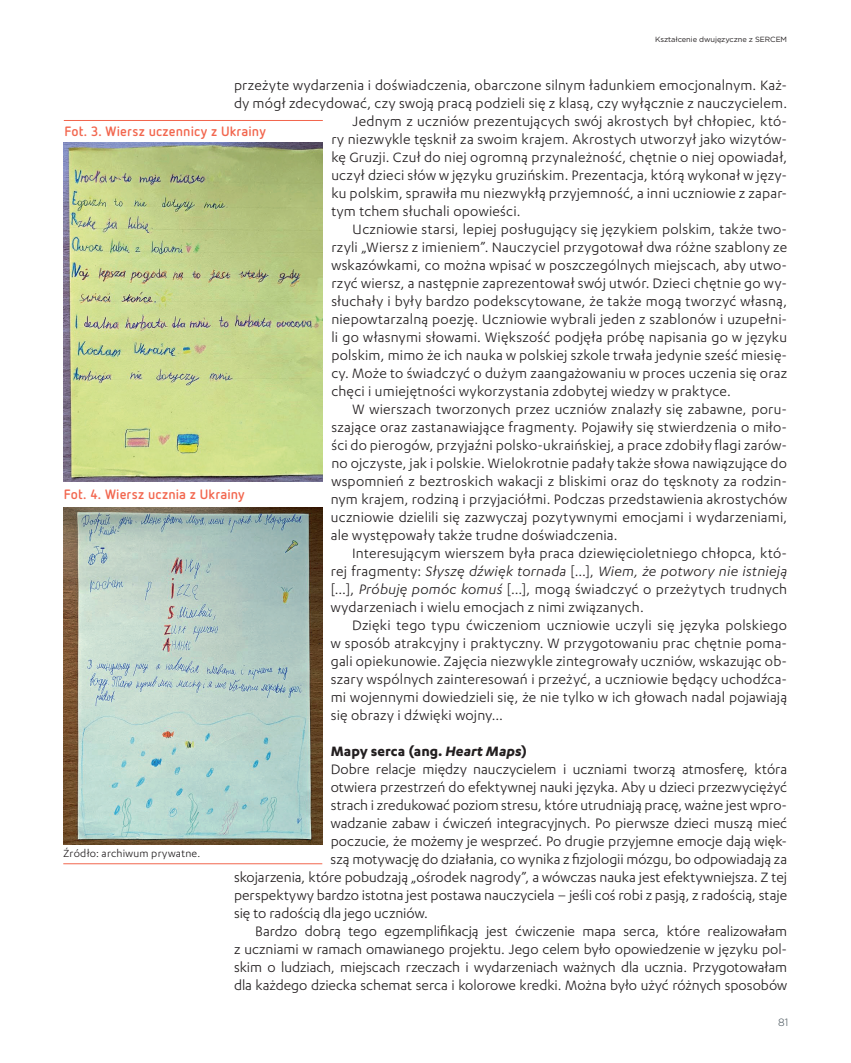
<style>
.page{position:relative;width:851px;height:1063px;background:#fff}
.page>*{position:absolute;margin:0;border:0;box-sizing:border-box;transform-origin:0 0}
.txt_wcięcie{font:15.75px/18px "Karbon";letter-spacing:.01em;color:#231f20;text-align:justify}
.txt_bez_wcięcia{font:15.75px "Karbon";color:#231f20}
.śródtytuł_3_stopnia{font:700 15.75px "Karbon";color:#231f20}
.tab_tyt{font:700 13.5px "Netto Pro";letter-spacing:.01em;color:#f2664e}
.zrodlo{font:12px "Karbon";letter-spacing:.02em;color:#231f20}
.t1{font:300 10.5px "Gotham";color:#38454d}
.t2{font:7.5px "Gotham";letter-spacing:-.01em;color:#231f20}
.s1{font-style:italic}
</style>
<div class="page">
<img style="left:64px;top:142px;width:259px;height:339px">
<hr style="left:64px;top:120px;width:259px;height:1px;background:#f2664e">
<img style="left:63px;top:507px;width:259px;height:338px">
<hr style="left:63px;top:863px;width:259px;height:1px;background:#f2664e">
<p class="t2" style="left:655px;top:35px;width:133px">Kształcenie dwujęzyczne z SERCEM</p>
<p class="txt_wcięcie" style="left:234px;top:76px;width:554px">przeżyte wydarzenia i doświadczenia, obarczone silnym ładunkiem emocjonalnym. Każ&shy;dy mógł zdecydować, czy swoją pracą podzieli się z klasą, czy wyłącznie z nauczycielem.</p>
<p class="txt_wcięcie" style="left:331px;top:112px;width:457px;text-indent:21px">Jednym z uczniów prezentujących swój akrostych był chłopiec, któ&shy;ry niezwykle tęsknił za swoim krajem. Akrostych utworzył jako wizytów&shy;kę Gruzji. Czuł do niej ogromną przynależność, chętnie o niej opowiadał, uczył dzieci słów w języku gruzińskim. Prezentacja, którą wykonał w języ&shy;ku polskim, sprawiła mu niezwykłą przyjemność, a inni uczniowie z zapar&shy;tym tchem słuchali opowieści.</p>
<p class="txt_wcięcie" style="left:331px;top:220px;width:457px;text-indent:21px">Uczniowie starsi, lepiej posługujący się językiem polskim, także two&shy;rzyli „Wiersz z imieniem”. Nauczyciel przygotował dwa różne szablony ze wskazówkami, co można wpisać w poszczególnych miejscach, aby utwo&shy;rzyć wiersz, a następnie zaprezentował swój utwór. Dzieci chętnie go wy&shy;słuchały i były bardzo podekscytowane, że także mogą tworzyć własną, niepowtarzalną poezję. Uczniowie wybrali jeden z szablonów i uzupełni&shy;li go własnymi słowami. Większość podjęła próbę napisania go w języku polskim, mimo że ich nauka w polskiej szkole trwała jedynie sześć miesię&shy;cy. Może to świadczyć o dużym zaangażowaniu w proces uczenia się oraz chęci i umiejętności wykorzystania zdobytej wiedzy w praktyce.</p>
<p class="txt_wcięcie" style="left:331px;top:400px;width:458px;text-indent:22px">W wierszach tworzonych przez uczniów znalazły się zabawne, poru&shy;szające oraz zastanawiające fragmenty. Pojawiły się stwierdzenia o miło&shy;ści do pierogów, przyjaźni polsko-ukraińskiej, a prace zdobiły flagi zarów&shy;no ojczyste, jak i polskie. Wielokrotnie padały także słowa nawiązujące do wspomnień z beztroskich wakacji z bliskimi oraz do tęsknoty za rodzin&shy;nym krajem, rodziną i przyjaciółmi. Podczas przedstawienia akrostychów uczniowie dzielili się zazwyczaj pozytywnymi emocjami i wydarzeniami, ale występowały także trudne doświadczenia.</p>
<p class="txt_wcięcie" style="left:331px;top:544px;width:458px;text-indent:21px">Interesującym wierszem była praca dziewięcioletniego chłopca, któ&shy;rej fragmenty: <span class="s1">Słyszę dźwięk tornada</span> […], <span class="s1">Wiem, że potwory nie istnieją </span>[…], <span class="s1">Próbuję pomóc komuś</span> […], mogą świadczyć o przeżytych trudnych wydarzeniach i wielu emocjach z nimi związanych.</p>
<p class="txt_wcięcie" style="left:331px;top:616px;width:458px;text-indent:21px">Dzięki tego typu ćwiczeniom uczniowie uczyli się języka polskiego w sposób atrakcyjny i praktyczny. W przygotowaniu prac chętnie poma&shy;gali opiekunowie. Zajęcia niezwykle zintegrowały uczniów, wskazując ob&shy;szary wspólnych zainteresowań i przeżyć, a uczniowie będący uchodźca&shy;mi wojennymi dowiedzieli się, że nie tylko w ich głowach nadal pojawiają się obrazy i dźwięki wojny…</p>
<p class="śródtytuł_3_stopnia" style="left:331px;top:742px;width:198px">Mapy serca (ang. <span class="s1">Heart Maps</span>)</p>
<p class="txt_bez_wcięcia" style="left:331px;top:761px;width:458px">Dobre relacje między nauczycielem i uczniami tworzą atmosferę, która</p>
<p class="txt_bez_wcięcia" style="left:331px;top:779px;width:457px">otwiera przestrzeń do efektywnej nauki języka. Aby u dzieci przezwyciężyć</p>
<p class="txt_bez_wcięcia" style="left:331px;top:797px;width:458px">strach i zredukować poziom stresu, które utrudniają pracę, ważne jest wpro-</p>
<p class="txt_bez_wcięcia" style="left:331px;top:815px;width:458px">wadzanie zabaw i ćwiczeń integracyjnych. Po pierwsze dzieci muszą mieć</p>
<p class="txt_bez_wcięcia" style="left:331px;top:833px;width:458px">poczucie, że możemy je wesprzeć. Po drugie przyjemne emocje dają więk-</p>
<p class="txt_bez_wcięcia" style="left:330px;top:851px;width:458px">szą motywację do działania, co wynika z fizjologii mózgu, bo odpowiadają za</p>
<p class="txt_bez_wcięcia" style="left:234px;top:869px;width:554px">skojarzenia, które pobudzają „ośrodek nagrody”, a wówczas nauka jest efektywniejsza. Z tej</p>
<p class="txt_bez_wcięcia" style="left:234px;top:887px;width:554px">perspektywy bardzo istotna jest postawa nauczyciela – jeśli coś robi z pasją, z radością, staje</p>
<p class="txt_bez_wcięcia" style="left:234px;top:905px;width:195px">się to radością dla jego uczniów.</p>
<p class="txt_wcięcie" style="left:234px;top:922px;width:554px;text-indent:21px">Bardzo dobrą tego egzemplifikacją jest ćwiczenie mapa serca, które realizowałam z uczniami w ramach omawianego projektu. Jego celem było opowiedzenie w języku pol&shy;skim o ludziach, miejscach rzeczach i wydarzeniach ważnych dla ucznia. Przygotowałam dla każdego dziecka schemat serca i kolorowe kredki. Można było użyć różnych sposobów</p>
<p class="tab_tyt" style="left:64px;top:122px;width:203px">Fot. 3. Wiersz uczennicy z Ukrainy</p>
<p class="tab_tyt" style="left:64px;top:486px;width:182px">Fot. 4. Wiersz ucznia z Ukrainy</p>
<p class="zrodlo" style="left:64px;top:847px;width:138px">Źródło: archiwum prywatne.</p>
<p class="t1" style="left:778px;top:1016px;width:12px">81</p>
</div>
